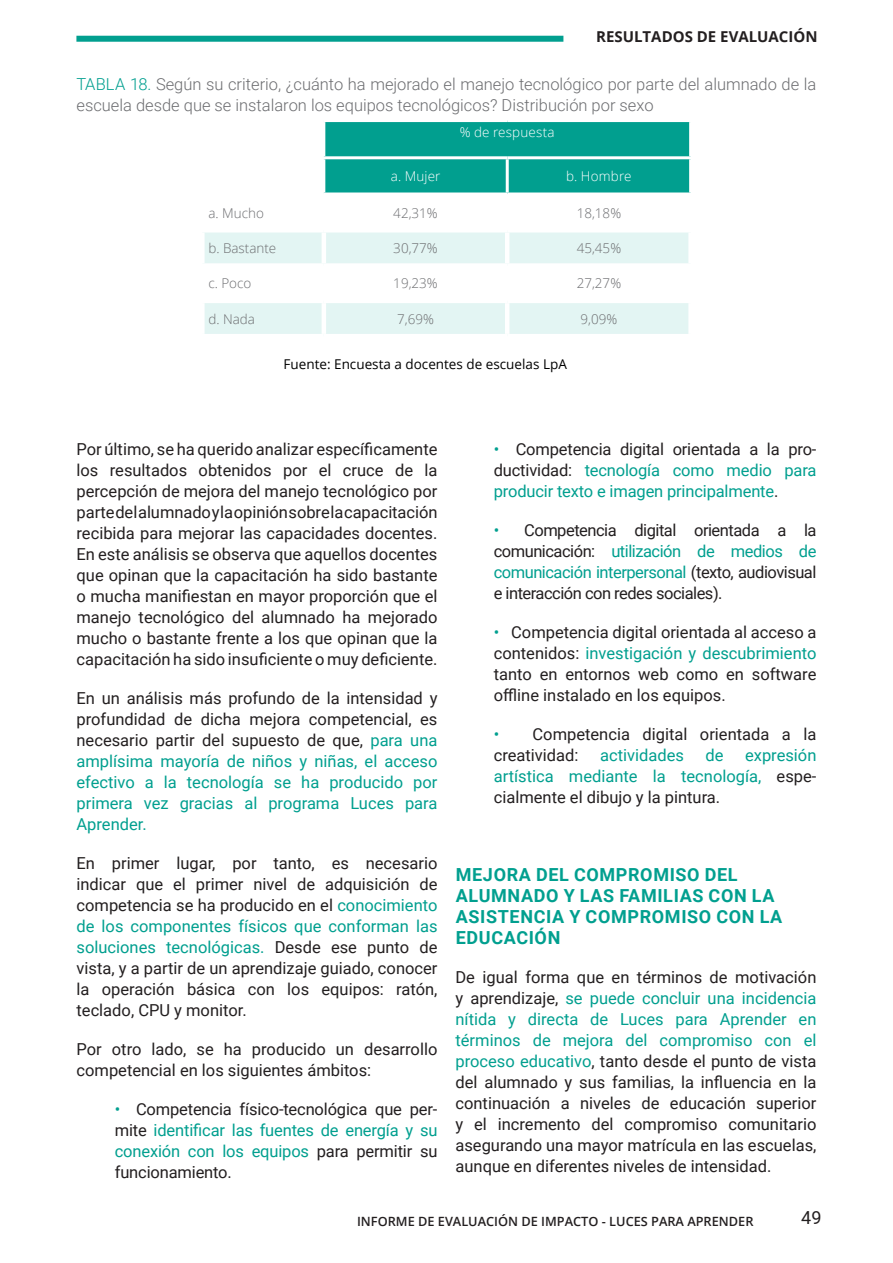
<style>
.page{position:relative;width:893px;height:1263px;background:#fff}
.page>*{position:absolute;margin:0;border:0;box-sizing:border-box;transform-origin:0 0}
.TITULOGuión_2{font:700 18px/21px "Roboto";letter-spacing:.035em;color:#019f8f}
.t1{font:18px "Roboto";color:#231f20}
.t2{font:16.5px/21px "Roboto";color:#231f20;text-align:justify}
.t3{font:16.5px/21px "Roboto";color:#019f8f;text-align:justify}
._07_tittab_graf_Poss{font:300 16.5px/21px "Roboto";color:#6c6d70}
.t4{font:700 15px "Open Sans";color:#231f20}
.t5{font:300 13.5px "Open Sans";color:#6c6d70}
._08_subtit_graf_Poss{font:13.5px "Open Sans";color:#000}
.Texto_tablas{font:300 13.5px "Open Sans";letter-spacing:.01em;color:#fff}
.t6{font:600 12.75px "Open Sans";color:#231f20}
.s1{color:#019f8f}
.s2{color:#231f20}
</style>
<div class="page">
<div style="left:76px;top:36px;width:487px;height:6px;background:#019f8f"></div>
<div style="left:325px;top:122px;width:364px;height:70px;background:#019f8f"></div>
<svg style="left:205px;top:232px;width:483px;height:102px;fill:#e3f5f3"></svg>
<hr style="left:322px;top:232px;width:4px;height:31px;background:#fff">
<hr style="left:505px;top:232px;width:4px;height:31px;background:#fff">
<div style="left:200px;top:263px;width:124px;height:5px;background:#fff"></div>
<div style="left:324px;top:263px;width:183px;height:5px;background:#fff"></div>
<div style="left:507px;top:263px;width:186px;height:5px;background:#fff"></div>
<hr style="left:322px;top:156px;width:185px;height:3px;background:#fff">
<hr style="left:507px;top:156px;width:185px;height:3px;background:#fff">
<hr style="left:506px;top:159px;width:3px;height:33px;background:#fff">
<hr style="left:200px;top:299px;width:124px;height:4px;background:#fff">
<hr style="left:324px;top:299px;width:183px;height:4px;background:#fff">
<hr style="left:507px;top:299px;width:186px;height:4px;background:#fff">
<hr style="left:322px;top:303px;width:4px;height:31px;background:#fff">
<hr style="left:505px;top:303px;width:4px;height:31px;background:#fff">
<p class="t4" style="left:596px;top:26px;width:223px">RESULTADOS DE EVALUACIÓN</p>
<p class="_07_tittab_graf_Poss" style="left:77px;top:73px;width:741px"><span class="s1">TABLA 18.</span> Según su criterio, ¿cuánto ha mejorado el manejo tecnológico por parte del alumnado de la escuela desde que se instalaron los equipos tecnológicos? Distribución por sexo</p>
<p class="Texto_tablas" style="left:460px;top:123px;width:97px">% de respuesta</p>
<p class="Texto_tablas" style="left:391px;top:167px;width:51px">a. Mujer</p>
<p class="Texto_tablas" style="left:566px;top:167px;width:67px">b. Hombre</p>
<p class="t5" style="left:208px;top:204px;width:57px">a. Mucho</p>
<p class="t5" style="left:393px;top:204px;width:46px">42,31%</p>
<p class="t5" style="left:577px;top:204px;width:46px">18,18%</p>
<p class="t5" style="left:208px;top:239px;width:69px">b. Bastante</p>
<p class="t5" style="left:393px;top:239px;width:46px">30,77%</p>
<p class="t5" style="left:577px;top:239px;width:46px">45,45%</p>
<p class="t5" style="left:208px;top:274px;width:45px">c. Poco</p>
<p class="t5" style="left:393px;top:274px;width:46px">19,23%</p>
<p class="t5" style="left:577px;top:274px;width:46px">27,27%</p>
<p class="t5" style="left:208px;top:309px;width:48px">d. Nada</p>
<p class="t5" style="left:397px;top:309px;width:38px">7,69%</p>
<p class="t5" style="left:581px;top:309px;width:38px">9,09%</p>
<p class="_08_subtit_graf_Poss" style="left:284px;top:355px;width:285px">Fuente: Encuesta a docentes de escuelas LpA</p>
<p class="t2" style="left:77px;top:438px;width:362px">Por último, se ha querido analizar específicamente los resultados obtenidos por el cruce de la percepción de mejora del manejo tecnológico por parte del alumnado y la opinión sobre la capacitación recibida para mejorar las capacidades docentes.<br>En este análisis se observa que aquellos docentes que opinan que la capacitación ha sido bastante o mucha manifiestan en mayor proporción que el manejo tecnológico del alumnado ha mejorado mucho o bastante frente a los que opinan que la capacitación ha sido insuficiente o muy deficiente.</p>
<p class="t3" style="left:77px;top:687px;width:362px"><span class="s2">En un análisis más profundo de la intensidad y profundidad de dicha mejora competencial, es necesario partir del supuesto de que,</span> para una amplísima mayoría de niños y niñas, el acceso efectivo a la tecnología se ha producido por primera vez gracias al programa Luces para Aprender.</p>
<p class="t2" style="left:77px;top:852px;width:362px">En primer lugar, por tanto, es necesario indicar que el primer nivel de adquisición de competencia se ha producido en el <span class="s1">conocimiento de los componentes físicos que conforman las soluciones tecnológicas.</span> Desde ese punto de vista, y a partir de un aprendizaje guiado, conocer la operación básica con los equipos: ratón, teclado, CPU y monitor.</p>
<p class="t2" style="left:77px;top:1038px;width:362px">Por otro lado, se ha producido un desarrollo competencial en los siguientes ámbitos:</p>
<p class="t2" style="left:115px;top:1098px;width:324px"><span class="s1">•</span> Competencia físico-tecnológica que per&shy;mite <span class="s1">identificar las fuentes de energía y su conexión con los equipos</span> para permitir su funcionamiento.</p>
<p class="t3" style="left:494px;top:438px;width:324px">• <span class="s2">Competencia digital orientada a la pro&shy;ductividad:</span> tecnología como medio para producir texto e imagen principalmente<span class="s2">.</span></p>
<p class="t2" style="left:494px;top:519px;width:324px"><span class="s1">•</span> Competencia digital orientada a la comunicación: <span class="s1">utilización de medios de comunicación interpersonal</span> (texto, audiovisual e interacción con redes sociales).</p>
<p class="t2" style="left:494px;top:621px;width:324px"><span class="s1">•</span> Competencia digital orientada al acceso a contenidos: <span class="s1">investigación y descubrimiento </span>tanto en entornos web como en software offline instalado en los equipos.</p>
<p class="t2" style="left:494px;top:723px;width:324px"><span class="s1">•</span> Competencia digital orientada a la creatividad:</p>
<p class="t3" style="left:494px;top:744px;width:324px;text-indent:251px">expresión artística mediante la tecnología, <span class="s2">espe&shy;cialmente el dibujo y la pintura.</span></p>
<p class="t3" style="left:600px;top:744px;width:85px">actividades</p>
<p class="t3" style="left:705px;top:744px;width:20px">de</p>
<p class="TITULOGuión_2" style="left:456px;top:863px;width:328px">MEJORA DEL COMPROMISO DEL<br>ALUMNADO Y LAS FAMILIAS CON LA<br>ASISTENCIA Y COMPROMISO CON LA<br>EDUCACIÓN</p>
<p class="t2" style="left:455px;top:966px;width:362px">De igual forma que en términos de motivación y aprendizaje, <span class="s1">se puede concluir una incidencia nítida y directa de Luces para Aprender en términos de mejora del compromiso con el proceso educativo</span>, tanto desde el punto de vista del alumnado y sus familias, la influencia en la continuación a niveles de educación superior y el incremento del compromiso comunitario asegurando una mayor matrícula en las escuelas, aunque en diferentes niveles de intensidad.</p>
<p class="t6" style="left:357px;top:1212px;width:398px">INFORME DE EVALUACIÓN DE IMPACTO - LUCES PARA APRENDER</p>
<p class="t1" style="left:801px;top:1204px;width:22px">49</p>
</div>
